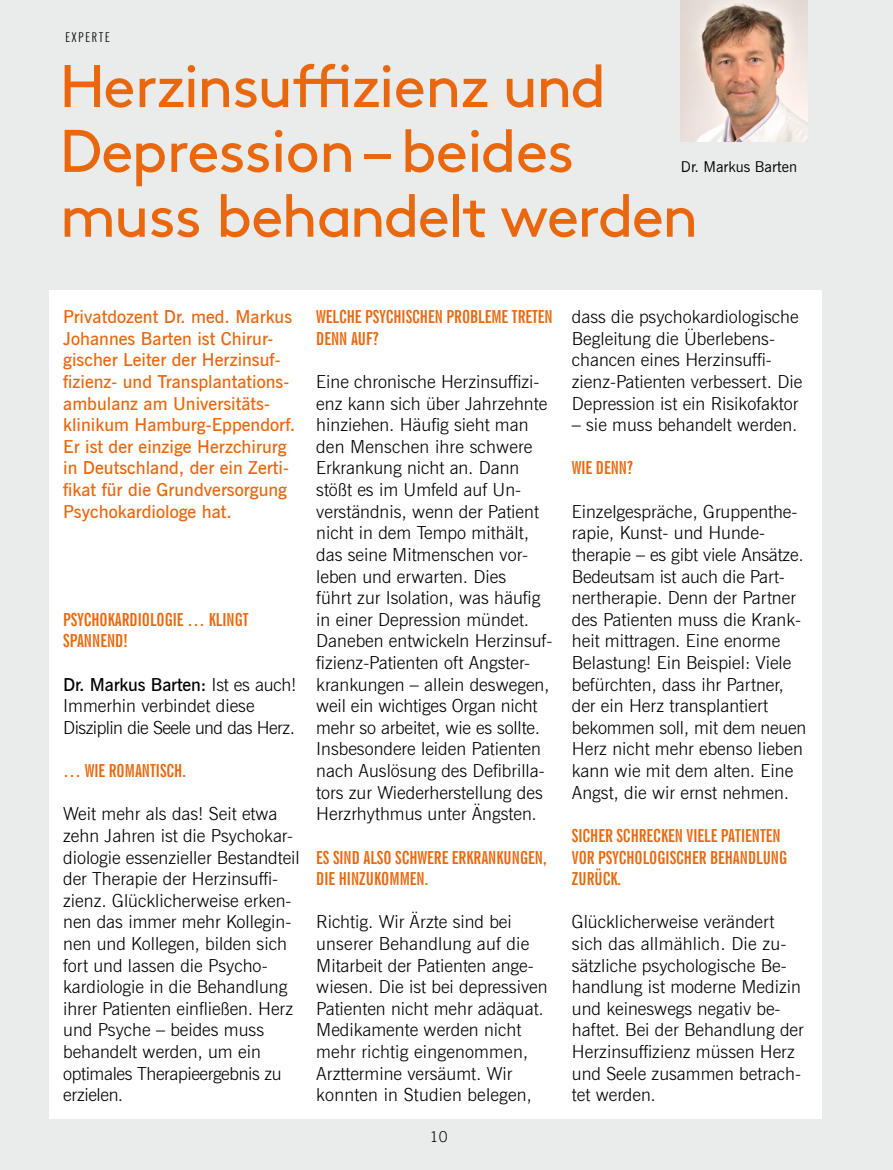
<style>
.page{position:relative;width:893px;height:1170px;background:#fff}
.page>*{position:absolute;margin:0;border:0;box-sizing:border-box;transform-origin:0 0}
.t1{font:60px/64.8px "Brown";letter-spacing:-.02em;color:#e9670d}
.t2{font:300 18px/21.6px "News Gothic BT";color:#000}
.t3{font:600 18px/21.6px "News Gothic BT";color:#e9670d}
.t4{font:700 extra-condensed 18px/21.6px "News Gothic BT";color:#e9670d}
.t5{font:300 18px/21.6px "News Gothic BT";letter-spacing:-.02em;color:#000}
.t6{font:15px "News Gothic BT";color:#000}
.t7{font:300 15px "News Gothic BT";color:#000}
.t8{font:extra-condensed 13.5px "News Gothic BT";letter-spacing:.15em;color:#000}
.s1{font-weight:600}
</style>
<div class="page">
<div style="left:0;top:0;width:893px;height:1169px;background:#eaebeb"></div>
<div style="left:49px;top:290px;width:773px;height:828px;background:#fff"></div>
<img style="left:681px;top:0;width:127px;height:141px">
<p class="t8" style="left:65px;top:29px;width:46px">EXPERTE</p>
<h1 class="t1" style="left:59px;top:49px;width:641px">Herzinsuffizienz und<br>Depression – beides muss behandelt werden</h1>
<p class="t6" style="left:681px;top:157px;width:118px">Dr. Markus Barten</p>
<p class="t3" style="left:63px;top:306px;width:233px">Privatdozent Dr. med. Markus<br>Johannes Barten ist Chirur&shy;gischer Leiter der Herzinsuf&shy;fizienz- und Transplantations&shy;ambulanz am Universitäts&shy;klinikum Hamburg-Eppendorf.<br>Er ist der einzige Herzchirurg in Deutschland, der ein Zerti&shy;fikat für die Grundversorgung<br>Psychokardiologe hat.</p>
<p class="t4" style="left:63px;top:608px;width:187px">PSYCHOKARDIOLOGIE … KLINGT<br>SPANNEND!</p>
<p class="t5" style="left:63px;top:673px;width:235px"><span class="s1">Dr. Markus Barten:</span> Ist es auch!<br>Immerhin verbindet diese<br>Disziplin die Seele und das Herz.</p>
<p class="t4" style="left:63px;top:759px;width:124px">… WIE ROMANTISCH.</p>
<p class="t2" style="left:63px;top:802px;width:238px">Weit mehr als das! Seit etwa zehn Jahren ist die Psychokar&shy;diologie essenzieller Bestandteil der Therapie der Herzinsuffi&shy;zienz. Glücklicherweise erken&shy;nen das immer mehr Kollegin&shy;nen und Kollegen, bilden sich fort und lassen die Psycho&shy;kardiologie in die Behandlung ihrer Patienten einfließen. Herz und Psyche – beides muss behandelt werden, um ein optimales Therapieergebnis zu erzielen.</p>
<p class="t4" style="left:316px;top:306px;width:238px">WELCHE PSYCHISCHEN PROBLEME TRETEN<br>DENN AUF?</p>
<p class="t2" style="left:316px;top:370px;width:238px">Eine chronische Herzinsuffizi&shy;enz kann sich über Jahrzehnte hinziehen. Häufig sieht man den Menschen ihre schwere<br>Erkrankung nicht an. Dann stößt es im Umfeld auf Un&shy;verständnis, wenn der Patient nicht in dem Tempo mithält, das seine Mitmenschen vor&shy;leben und erwarten. Dies<br>führt zur Isolation, was häufig in einer Depression mündet.<br>Daneben entwickeln Herzinsuf&shy;fizienz-Patienten oft Angster&shy;krankungen – allein deswegen, weil ein wichtiges Organ nicht mehr so arbeitet, wie es sollte.<br>Insbesondere leiden Patienten nach Auslösung des Defibrilla&shy;tors zur Wiederherstellung des<br>Herzrhythmus unter Ängsten.</p>
<p class="t4" style="left:316px;top:846px;width:232px">ES SIND ALSO SCHWERE ERKRANKUNGEN,<br>DIE HINZUKOMMEN.</p>
<p class="t2" style="left:316px;top:910px;width:233px">Richtig. Wir Ärzte sind bei unserer Behandlung auf die<br>Mitarbeit der Patienten ange&shy;wiesen. Die ist bei depressiven<br>Patienten nicht mehr adäquat.<br>Medikamente werden nicht mehr richtig eingenommen,<br>Arzttermine versäumt. Wir konnten in Studien belegen,</p>
<p class="t7" style="left:430px;top:1127px;width:19px">10</p>
<p class="t2" style="left:572px;top:306px;width:232px">dass die psychokardiologische<br>Begleitung die Überlebens&shy;chancen eines Herzinsuffi&shy;zienz-Patienten verbessert. Die<br>Depression ist ein Risikofaktor</p>
<p class="t2" style="left:572px;top:414px;width:227px">– sie muss behandelt werden.</p>
<p class="t4" style="left:572px;top:457px;width:63px">WIE DENN?</p>
<p class="t2" style="left:572px;top:500px;width:236px">Einzelgespräche, Gruppenthe&shy;rapie, Kunst- und Hunde&shy;therapie – es gibt viele Ansätze.<br>Bedeutsam ist auch die Part&shy;nertherapie. Denn der Partner des Patienten muss die Krank&shy;heit mittragen. Eine enorme<br>Belastung! Ein Beispiel: Viele befürchten, dass ihr Partner, der ein Herz transplantiert bekommen soll, mit dem neuen<br>Herz nicht mehr ebenso lieben kann wie mit dem alten. Eine<br>Angst, die wir ernst nehmen.</p>
<p class="t4" style="left:572px;top:824px;width:217px">SICHER SCHRECKEN VIELE PATIENTEN<br>VOR PSYCHOLOGISCHER BEHANDLUNG<br>ZURÜCK.</p>
<p class="t2" style="left:572px;top:910px;width:233px">Glücklicherweise verändert sich das allmählich. Die zu&shy;sätzliche psychologische Be&shy;handlung ist moderne Medizin und keineswegs negativ be&shy;haftet. Bei der Behandlung der<br>Herzinsuffizienz müssen Herz und Seele zusammen betrach&shy;tet werden.</p>
</div>
